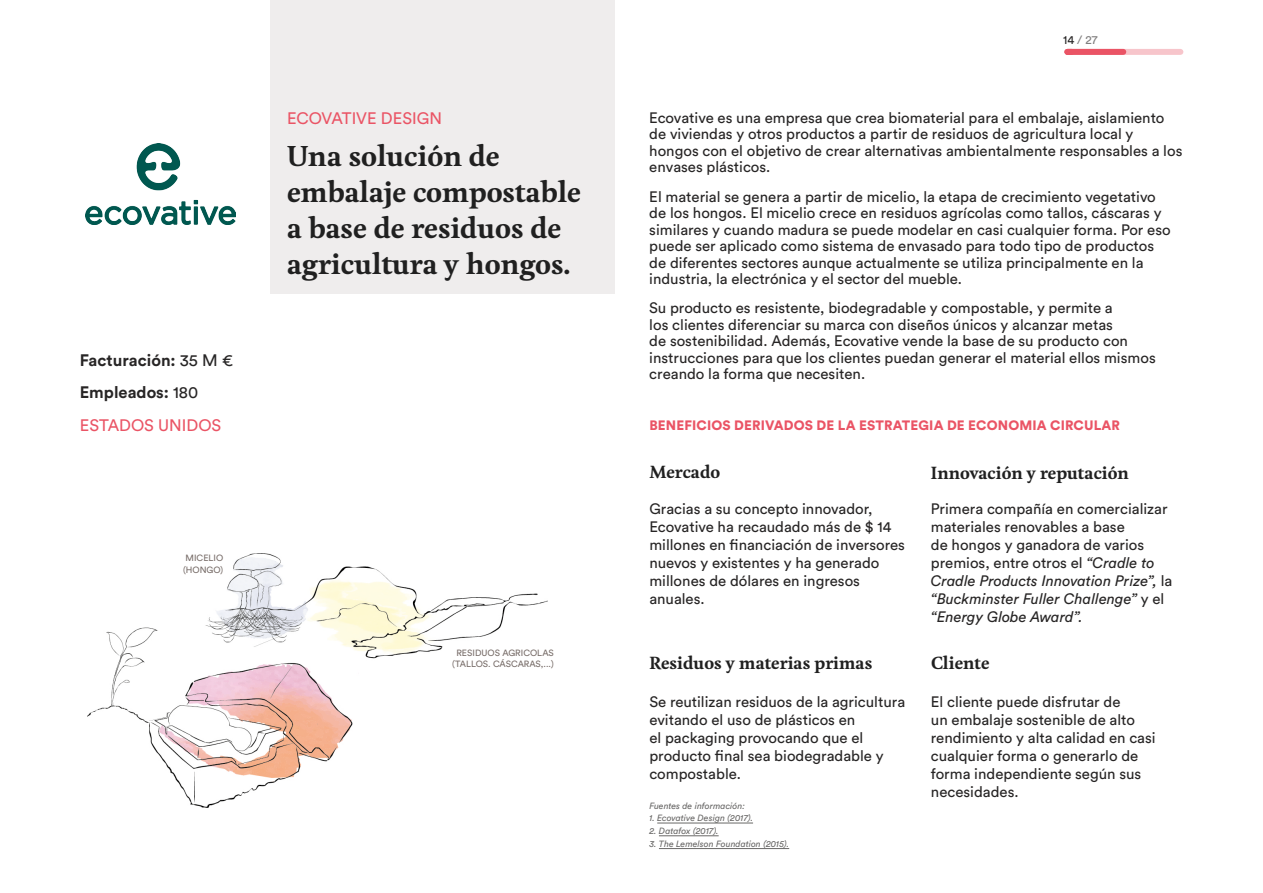
<style>
.page{position:relative;width:1263px;height:893px;background:#fff}
.page>*{position:absolute;margin:0;border:0;box-sizing:border-box;transform-origin:0 0}
.t1{font:700 27px/36px "Feijoa";color:#202020}
.t2{font:700 16.5px "Feijoa";color:#202020}
.t3{font:700 16.5px/32.5px "Circular Std";color:#272525}
.t4{font:16.5px "Circular Std";color:#ea5465}
.t5{font:15px/18px "Circular Std";color:#272525}
.t6{font:900 13.5px "Circular Std";letter-spacing:.01em;color:#ea5465}
.t7{font:12px "Circular Std";color:#807e7e}
.t8{font:italic 9px "Circular Std";color:#696867}
.t9{font:9px/10.8px "Circular Std";color:#776c68;text-align:center}
.s1{font-weight:400}
.s2{font-weight:400;color:#ea5465}
.s3{color:#272525}
.s4{font-style:italic}
</style>
<div class="page">
<svg style="left:1123px;top:49px;width:57px;height:6px"></svg>
<div style="left:270px;top:0;width:344px;height:293px;background:#efeded"></div>
<img style="left:85px;top:143px;width:150px;height:81px">
<div style="left:1067px;top:49px;width:56px;height:6px;background:#ea5465"></div>
<img style="left:87px;top:553px;width:461px;height:255px">
<hr style="left:657px;top:823px;width:96px;height:1px;background:#696867">
<hr style="left:659px;top:835px;width:60px;height:1px;background:#696867">
<hr style="left:659px;top:848px;width:130px;height:1px;background:#696867">
<p class="t3" style="left:80px;top:343px;width:155px">Facturación: <span class="s1">35 M €<br></span>Empleados: <span class="s1">180<br></span><span class="s2">ESTADOS UNIDOS</span></p>
<p class="t9" style="left:183px;top:551px;width:42px;line-height:12.8px;text-align:left">MICELIO (HONGO)</p>
<p class="t4" style="left:287px;top:108px;width:156px">ECOVATIVE DESIGN</p>
<h1 class="t1" style="left:287px;top:139px;width:296px">Una solución de embalaje compostable a base de residuos de agricultura y hongos.</h1>
<p class="t9" style="left:452px;top:647px;width:103px">RESIDUOS AGRICOLAS (TALLOS. CÁSCARAS,...)</p>
<p class="t7" style="left:1063px;top:32px;width:36px"><span class="s3">14</span> / 27</p>
<p class="t5" style="left:649px;top:109px;width:535px;line-height:16.5px">Ecovative es una empresa que crea biomaterial para el embalaje, aislamiento de viviendas y otros productos a partir de residuos de agricultura local y hongos con el objetivo de crear alternativas ambientalmente responsables a los envases plásticos.</p>
<p class="t5" style="left:649px;top:188px;width:523px;line-height:16.5px">El material se genera a partir de micelio, la etapa de crecimiento vegetativo de los hongos. El micelio crece en residuos agrícolas como tallos, cáscaras y similares y cuando madura se puede modelar en casi cualquier forma. Por eso puede ser aplicado como sistema de envasado para todo tipo de productos de diferentes sectores aunque actualmente se utiliza principalmente en la industria, la electrónica y el sector del mueble.</p>
<p class="t5" style="left:649px;top:300px;width:508px;line-height:16.5px">Su producto es resistente, biodegradable y compostable, y permite a<br>los clientes diferenciar su marca con diseños únicos y alcanzar metas<br>de sostenibilidad. Además, Ecovative vende la base de su producto con instrucciones para que los clientes puedan generar el material ellos mismos creando la forma que necesiten.</p>
<p class="t6" style="left:649px;top:416px;width:472px">BENEFICIOS DERIVADOS DE LA ESTRATEGIA DE ECONOMIA CIRCULAR</p>
<p class="t2" style="left:649px;top:460px;width:72px">Mercado</p>
<p class="t2" style="left:931px;top:462px;width:200px">Innovación y reputación</p>
<p class="t5" style="left:649px;top:500px;width:257px">Gracias a su concepto innovador,<br>Ecovative ha recaudado más de $ 14 millones en financiación de inversores nuevos y existentes y ha generado millones de dólares en ingresos anuales.</p>
<p class="t5" style="left:931px;top:500px;width:243px">Primera compañía en comercializar materiales renovables a base<br>de hongos y ganadora de varios premios, entre otros el <span class="s4">“Cradle to<br>Cradle Products Innovation Prize”,</span> la <span class="s4">“Buckminster Fuller Challenge”</span> y el <span class="s4">“Energy Globe Award”.</span></p>
<p class="t2" style="left:649px;top:651px;width:224px">Residuos y materias primas</p>
<p class="t5" style="left:649px;top:693px;width:257px">Se reutilizan residuos de la agricultura evitando el uso de plásticos en<br>el packaging provocando que el producto final sea biodegradable y compostable.</p>
<p class="t8" style="left:649px;top:800px;width:97px">Fuentes de información:</p>
<p class="t8" style="left:649px;top:813px;width:105px">1. Ecovative Design (2017).</p>
<p class="t8" style="left:649px;top:825px;width:71px">2. Datafox (2017).</p>
<p class="t8" style="left:649px;top:838px;width:141px">3. The Lemelson Foundation (2015).</p>
<p class="t2" style="left:931px;top:651px;width:60px">Cliente</p>
<p class="t5" style="left:931px;top:693px;width:226px">El cliente puede disfrutar de<br>un embalaje sostenible de alto rendimiento y alta calidad en casi cualquier forma o generarlo de forma independiente según sus necesidades.</p>
</div>
